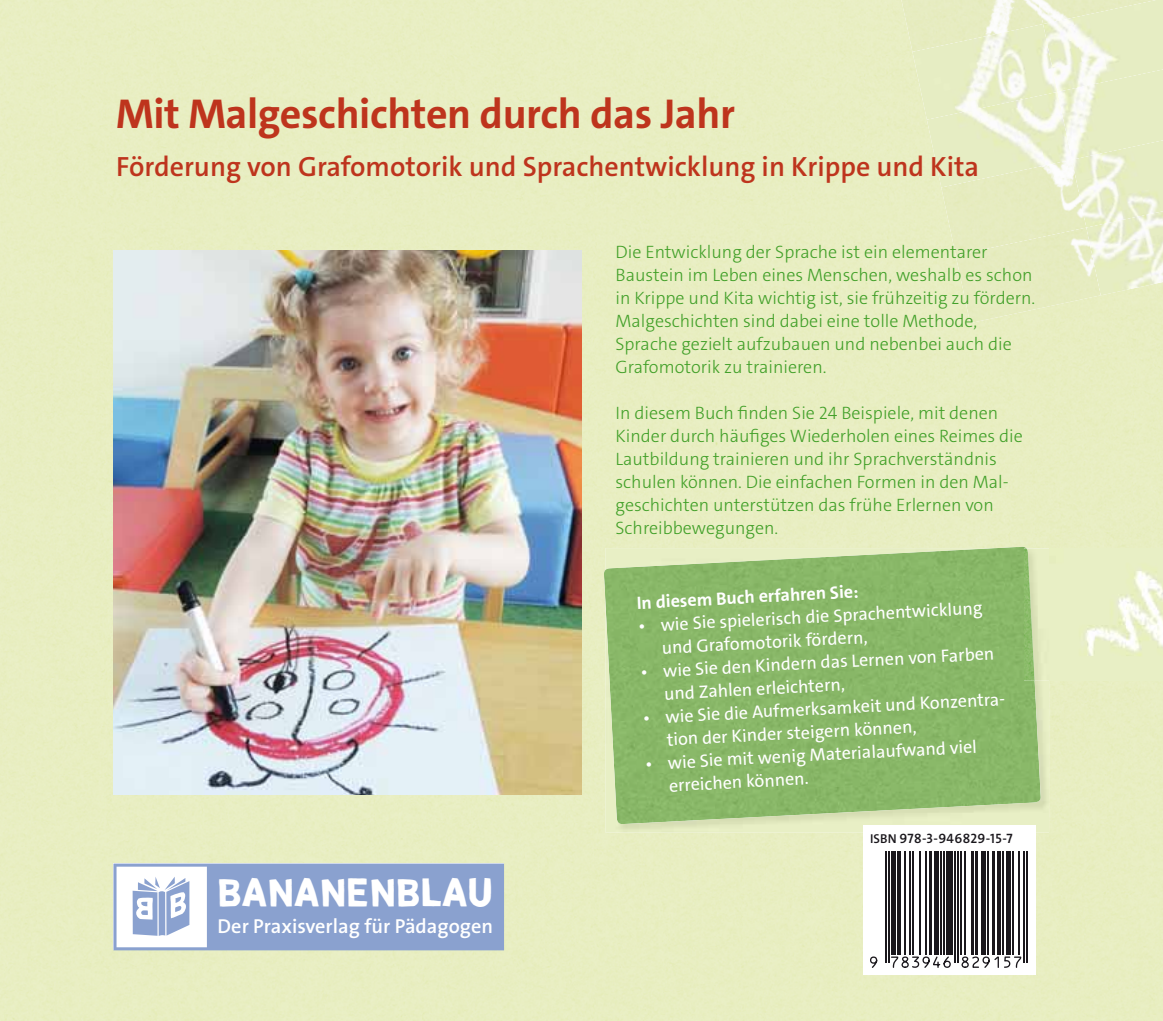
<style>
.page{position:relative;width:1163px;height:1021px;background:#fff}
.page>*{position:absolute;margin:0;border:0;box-sizing:border-box;transform-origin:0 0}
.t1{font:700 42px "The Sans C4 s";letter-spacing:-.01em;color:#be341d}
.t2{font:39.8px "Charlottine Grosse";color:#fff}
.t3{font:600 28px "The Sans C4 s";color:#be341d}
.t4{font:600 20.2px "The Sans";color:#fff}
.t5{font:300 18px/23px "The Sans C4 s";color:#42a029}
.t6{font:18px/23px "The Sans C4 s";color:#fff}
.t7{font:700 18px "The Sans C4 s";color:#fff}
.t8{font:600 13.6px "The Sans C4 s";letter-spacing:.025em;color:#1a171c}
.s1{font-size:13px}
</style>
<div class="page">
<div style="left:0;top:0;width:1162px;height:1020px;background:#e8eec2"></div>
<img style="left:605px;top:680px;width:443px;height:152px">
<img style="left:604px;top:546px;width:436px;height:278px">
<svg style="left:113px;top:863px;width:391px;height:87px;background:#9cb0d6"></svg>
<div style="left:862px;top:825px;width:173px;height:150px;background:#fff"></div>
<hr style="left:885px;top:851px;width:1px;height:111px;background:#1a171c">
<hr style="left:888px;top:851px;width:1px;height:111px;background:#1a171c">
<hr style="left:891px;top:851px;width:4px;height:103px;background:#1a171c">
<hr style="left:897px;top:851px;width:3px;height:103px;background:#1a171c">
<hr style="left:904px;top:851px;width:2px;height:103px;background:#1a171c">
<hr style="left:909px;top:851px;width:1px;height:103px;background:#1a171c">
<hr style="left:912px;top:851px;width:1px;height:103px;background:#1a171c">
<hr style="left:919px;top:851px;width:2px;height:103px;background:#1a171c">
<hr style="left:925px;top:851px;width:2px;height:103px;background:#1a171c">
<hr style="left:928px;top:851px;width:3px;height:103px;background:#1a171c">
<div style="left:934px;top:851px;width:5px;height:103px;background:#1a171c"></div>
<hr style="left:940px;top:851px;width:2px;height:103px;background:#1a171c">
<hr style="left:943px;top:851px;width:2px;height:103px;background:#1a171c">
<div style="left:946px;top:851px;width:6px;height:103px;background:#1a171c"></div>
<hr style="left:954px;top:851px;width:1px;height:111px;background:#1a171c">
<hr style="left:957px;top:851px;width:1px;height:111px;background:#1a171c">
<hr style="left:960px;top:851px;width:1px;height:103px;background:#1a171c">
<hr style="left:964px;top:851px;width:2px;height:103px;background:#1a171c">
<hr style="left:970px;top:851px;width:3px;height:103px;background:#1a171c">
<hr style="left:975px;top:851px;width:3px;height:103px;background:#1a171c">
<hr style="left:981px;top:851px;width:4px;height:103px;background:#1a171c">
<hr style="left:987px;top:851px;width:1px;height:103px;background:#1a171c">
<hr style="left:991px;top:851px;width:3px;height:103px;background:#1a171c">
<hr style="left:997px;top:851px;width:3px;height:103px;background:#1a171c">
<hr style="left:1002px;top:851px;width:1px;height:103px;background:#1a171c">
<div style="left:1006px;top:851px;width:5px;height:103px;background:#1a171c"></div>
<hr style="left:1012px;top:851px;width:2px;height:103px;background:#1a171c">
<hr style="left:1018px;top:851px;width:2px;height:103px;background:#1a171c">
<hr style="left:1023px;top:851px;width:1px;height:111px;background:#1a171c">
<hr style="left:1026px;top:851px;width:1px;height:111px;background:#1a171c">
<svg style="left:870px;top:956px;width:151px;height:11px"></svg>
<img style="left:113px;top:250px;width:468px;height:544px">
<img style="left:1034px;top:548px;width:128px;height:132px">
<img style="left:1023px;top:548px;width:11px;height:132px">
<img style="left:900px;top:0;width:137px;height:52px">
<img style="left:1037px;top:0;width:5px;height:24px">
<img style="left:912px;top:24px;width:130px;height:96px">
<img style="left:1042px;top:0;width:120px;height:92px">
<img style="left:926px;top:92px;width:131px;height:95px">
<img style="left:1057px;top:69px;width:105px;height:91px">
<img style="left:941px;top:160px;width:130px;height:95px">
<img style="left:1071px;top:140px;width:91px;height:87px">
<div style="left:955px;top:227px;width:145px;height:96px;background:#e6ecc0"></div>
<img style="left:1085px;top:211px;width:77px;height:84px">
<h1 class="t1" style="left:116px;top:98px;width:620px">Mit Malgeschichten durch das Jahr</h1>
<h3 class="t3" style="left:116px;top:156px;width:864px">Förderung von Grafomotorik und Sprachentwicklung in Krippe und Kita</h3>
<p class="t5" style="left:615px;top:242px;width:421px">Die Entwicklung der Sprache ist ein elementarer Baustein im Leben eines Menschen, weshalb es schon in Krippe und Kita wichtig ist, sie frühzeitig zu fördern.<br>Malgeschichten sind dabei eine tolle Methode, Sprache gezielt aufzubauen und nebenbei auch die Grafomotorik zu trainieren.</p>
<p class="t5" style="left:615px;top:403px;width:409px">In diesem Buch finden Sie 24 Beispiele, mit denen Kinder durch häufiges Wiederholen eines Reimes die Lautbildung trainieren und ihr Sprachverständnis schulen können. Die einfachen Formen in den Mal&shy;geschichten unterstützen das frühe Erlernen von Schreibbewegungen.</p>
<p class="t7" style="left:636px;top:596px;width:223px;rotate:-3deg">In diesem Buch erfahren Sie:</p>
<p class="t6" style="left:660px;top:615px;width:324px;text-indent:-23px;rotate:-3deg">• wie Sie spielerisch die Sprachentwicklung und Grafomotorik fördern,</p>
<p class="t6" style="left:662px;top:661px;width:333px;text-indent:-23px;rotate:-3deg">• wie Sie den Kindern das Lernen von Farben und Zahlen erleichtern,</p>
<p class="t6" style="left:665px;top:707px;width:344px;text-indent:-23px;rotate:-3deg">• wie Sie die Aufmerksamkeit und Konzentra&shy;tion der Kinder steigern können,</p>
<p class="t6" style="left:667px;top:752px;width:311px;text-indent:-23px;rotate:-3deg">• wie Sie mit wenig Materialaufwand viel erreichen können.</p>
<h2 class="t2" style="left:217px;top:877px;width:277px">BANANENBLAU</h2>
<p class="t4" style="left:218px;top:918px;width:277px">Der Praxisverlag für Pädagogen</p>
<p class="t8" style="left:870px;top:833px;width:144px"><span class="s1">ISBN</span> 978-3-946829-15-7</p>
</div>
